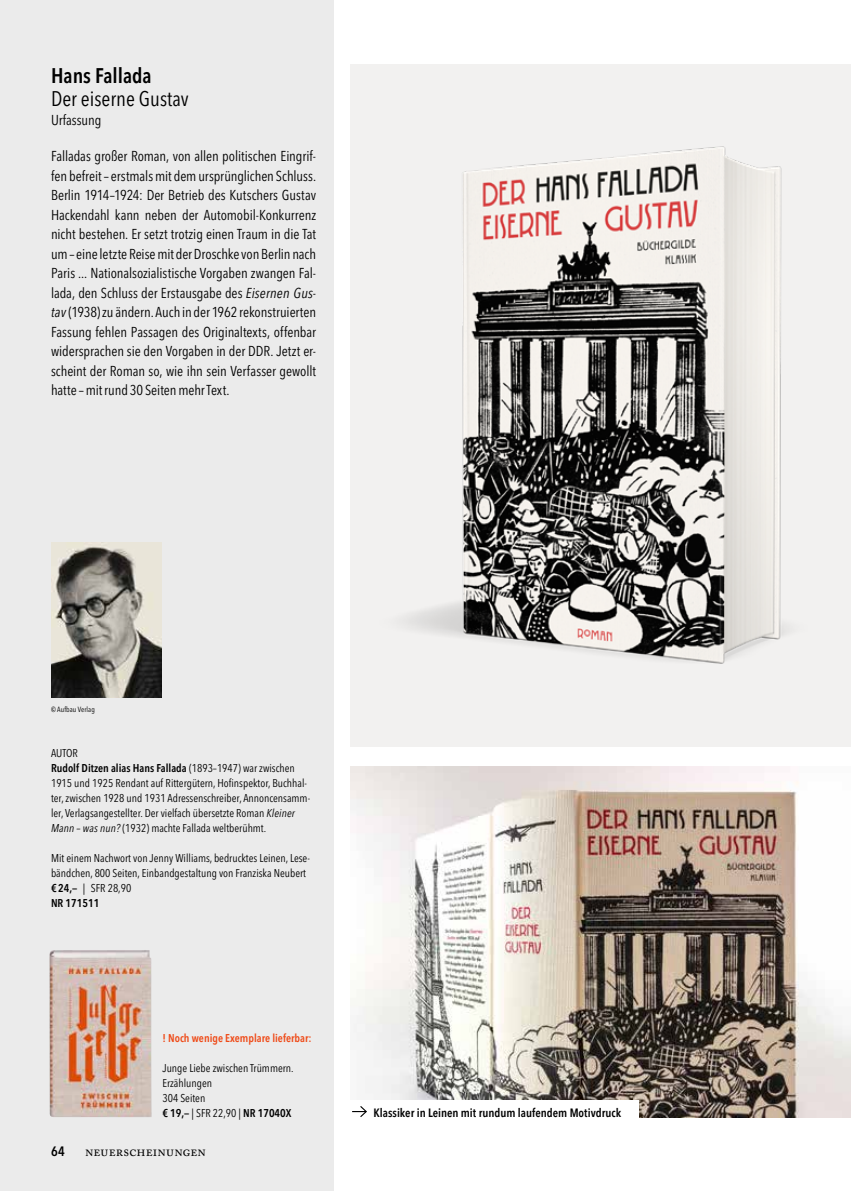
<style>
.page{position:relative;width:851px;height:1191px;background:#fff}
.page>*{position:absolute;margin:0;border:0;box-sizing:border-box;transform-origin:0 0}
.t1{font:condensed 21px "Avenir Next LT Pro";color:#000}
.t2{font:600 condensed 21px "Avenir Next LT Pro";color:#000}
.t3{font:condensed 14.25px/19.5px "Avenir Next LT Pro";color:#000;text-align:justify}
.t4{font:14.25px "Adobe Caslon Pro";letter-spacing:.005em;color:#000}
.t5{font:600 condensed 13.5px "Avenir Next LT Pro";color:#000}
.t6{font:600 condensed 12px "Avenir Next LT Pro";color:#000}
.t7{font:condensed 11.25px/15px "Avenir Next LT Pro";color:#000}
.t8{font:600 condensed 11.25px "Avenir Next LT Pro";color:#ef4916}
.t9{font:condensed 7.5px "Avenir Next LT Pro";letter-spacing:.01em;color:#000}
.s1{font-style:italic}
.s2{font-weight:600}
</style>
<div class="page">
<div style="left:350px;top:64px;width:500px;height:682px;background:#f2f1f0"></div>
<img style="left:406px;top:146px;width:381px;height:518px">
<img style="left:350px;top:766px;width:500px;height:351px">
<div style="left:349px;top:1100px;width:290px;height:17px;background:#fff"></div>
<svg style="left:352px;top:1106px;width:15px;height:11px"></svg>
<div style="left:0;top:0;width:333px;height:1191px;background:#ebebeb"></div>
<img style="left:51px;top:542px;width:111px;height:155px">
<img style="left:49px;top:950px;width:103px;height:167px">
<h1 class="t2" style="left:51px;top:63px;width:102px">Hans Fallada</h1>
<h1 class="t1" style="left:51px;top:86px;width:139px">Der eiserne Gustav</h1>
<p class="t3" style="left:51px;top:110px;width:52px">Urfassung</p>
<p class="t3" style="left:51px;top:146px;width:266px">Falladas großer Roman, von allen politischen Eingrif&shy;fen befreit – erstmals mit dem ursprünglichen Schluss.<br>Berlin 1914–1924: Der Betrieb des Kutschers Gustav Hackendahl kann neben der Automobil-Konkurrenz nicht bestehen. Er setzt trotzig einen Traum in die Tat um – eine letzte Reise mit der Droschke von Berlin nach Paris ... Nationalsozialistische Vorgaben zwangen Fal&shy;lada, den Schluss der Erstausgabe des <span class="s1">Eisernen Gus&shy;tav</span> (1938) zu ändern. Auch in der 1962 rekonstruierten Fassung fehlen Passagen des Originaltexts, offenbar widersprachen sie den Vorgaben in der DDR. Jetzt er&shy;scheint der Roman so, wie ihn sein Verfasser gewollt hatte – mit rund 30 Seiten mehr Text.</p>
<p class="t9" style="left:51px;top:704px;width:45px">© Aufbau Verlag</p>
<p class="t7" style="left:51px;top:745px;width:260px">AUTOR<br><span class="s2">Rudolf Ditzen alias Hans Fallada</span> (1893–1947) war zwischen 1915 und 1925 Rendant auf Rittergütern, Hofinspektor, Buchhal&shy;ter, zwischen 1928 und 1931 Adressenschreiber, Annoncensamm&shy;ler, Verlagsangestellter. Der vielfach übersetzte Roman <span class="s1">Kleiner Mann – was nun?</span> (1932) machte Fallada weltberühmt.</p>
<p class="t7" style="left:51px;top:850px;width:260px">Mit einem Nachwort von Jenny Williams, bedrucktes Leinen, Lese&shy;bändchen, 800 Seiten, Einbandgestaltung von Franziska Neubert <span class="s2">€24,—</span> | SFR 28,90<br><span class="s2">NR 171511</span></p>
<p class="t8" style="left:162px;top:1031px;width:151px">! Noch wenige Exemplare lieferbar:</p>
<p class="t7" style="left:162px;top:1060px;width:133px">Junge Liebe zwischen Trümmern.<br>Erzählungen<br>304 Seiten<br><span class="s2">€ 19,—</span> | SFR 22,90 | <span class="s2">NR 17040X</span></p>
<p class="t5" style="left:51px;top:1143px;width:15px">64</p>
<p class="t4" style="left:85px;top:1143px;width:122px">neuerscheinungen</p>
<p class="t6" style="left:373px;top:1105px;width:249px">Klassiker in Leinen mit rundum laufendem Motivdruck</p>
</div>
